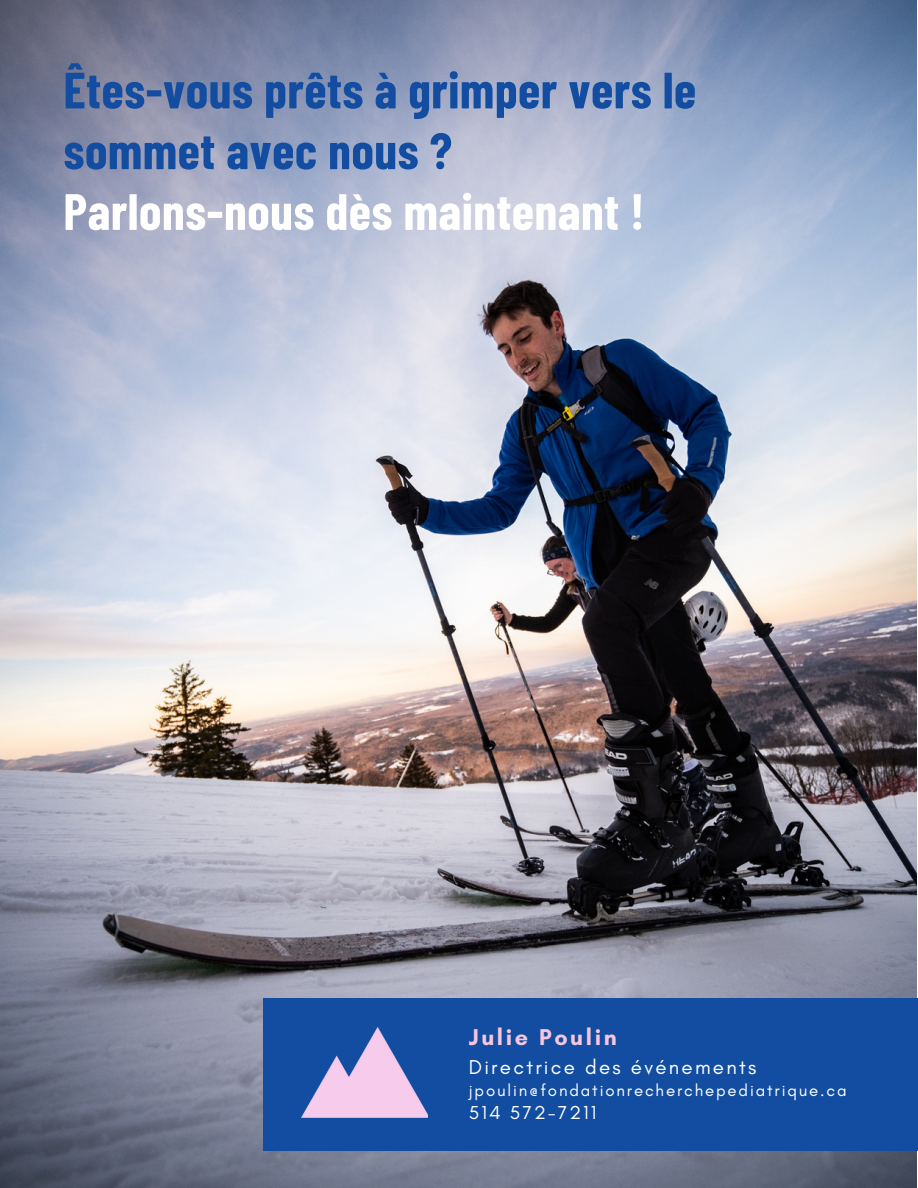
<style>
.page{position:relative;width:918px;height:1188px;background:#fff}
.page>*{position:absolute;margin:0;border:0;box-sizing:border-box;transform-origin:0 0}
.t1{font:700 51px/60.8px "Barlow Condensed";letter-spacing:.01em;color:#124da1}
.t2{font:700 51px "Barlow Condensed";letter-spacing:.01em;color:#fff}
.t3{font:700 23.4px "Glacial Indifference";letter-spacing:.11em;color:#f7c6dc}
.t4{font:20.55px "Glacial Indifference";letter-spacing:.11em;color:#fff}
.t5{font:19.2px "Glacial Indifference";letter-spacing:.11em;color:#fff}
.t6{font:16.8px "Glacial Indifference";letter-spacing:.11em;color:#fff}
</style>
<div class="page">
<img style="left:0;top:0;width:917px;height:1188px">
<div style="left:264px;top:998px;width:654px;height:153px;background:#124da1"></div>
<img style="left:301px;top:1027px;width:126px;height:91px">
<p class="t1" style="left:63px;top:58px;width:634px">Êtes-vous prêts à grimper vers le sommet avec nous ?</p>
<p class="t2" style="left:63px;top:179px;width:582px">Parlons-nous dès maintenant !</p>
<p class="t3" style="left:469px;top:1023px;width:150px">Julie Poulin</p>
<p class="t4" style="left:469px;top:1055px;width:289px">Directrice des événements</p>
<p class="t6" style="left:469px;top:1080px;width:379px">jpoulin@fondationrecherchepediatrique.ca</p>
<p class="t5" style="left:469px;top:1101px;width:129px">514 572-7211</p>
</div>
